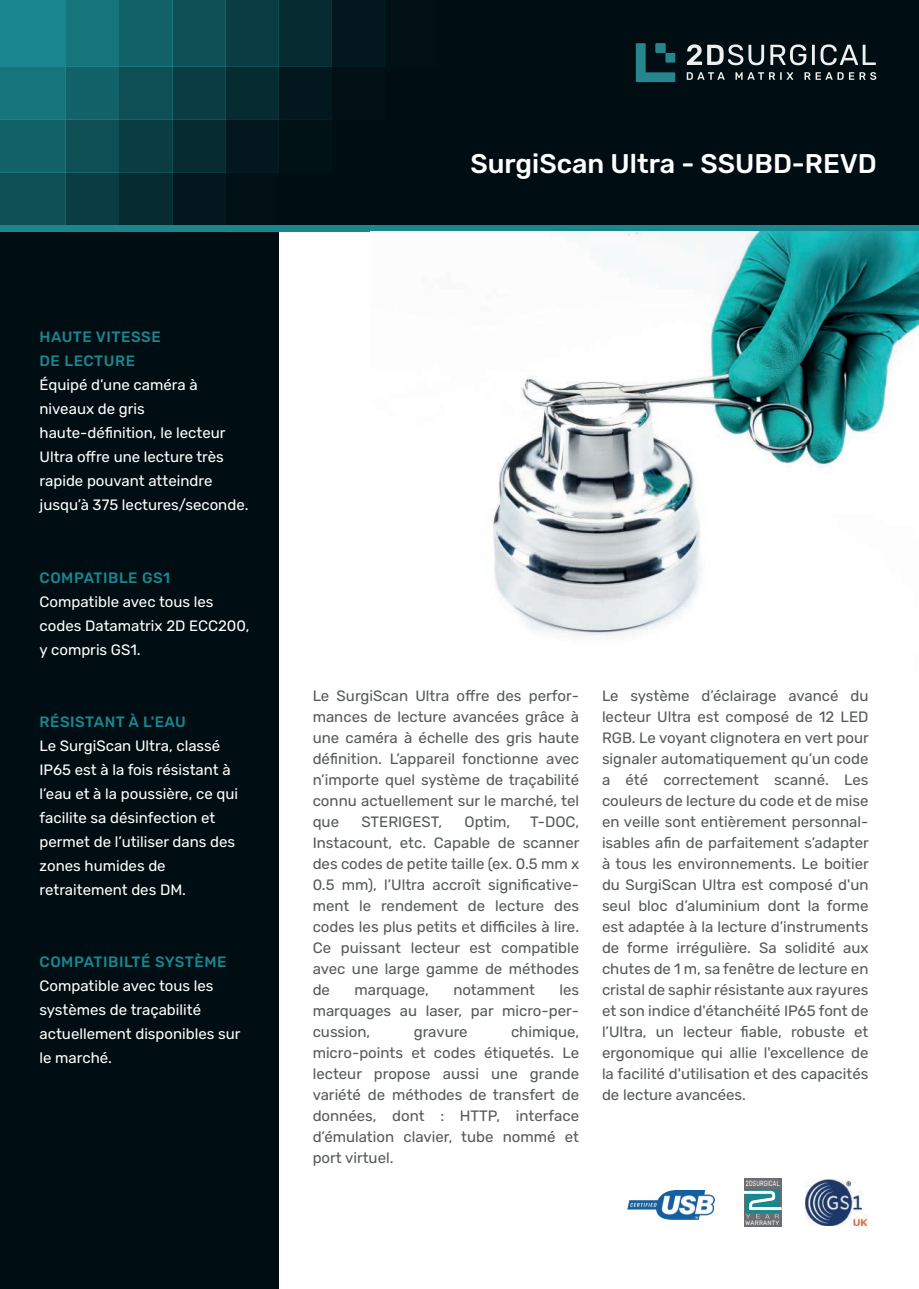
<style>
.page{position:relative;width:919px;height:1289px;background:#fff}
.page>*{position:absolute;margin:0;border:0;box-sizing:border-box;transform-origin:0 0}
.t1{font:500 27px "Rubik";color:#fff}
.t2{font:15px/21px "Rubik";color:#55595a;text-align:justify}
.t3{font:15px/24px "Rubik";color:#fff}
.t4{font:500 15px/24px "Rubik";letter-spacing:.035em;color:#1a878f}
.t5{font:7.65px "Rubik";letter-spacing:.045em;color:#fff;scale:.68 1}
.t6{font:6.15px "Rubik";letter-spacing:.055em;color:#fff;scale:.94 1}
</style>
<div class="page">
<div style="left:13px;top:0;width:905px;height:226px;background:#000d12"></div>
<div style="left:0;top:0;width:278px;height:1288px;background:#000d12"></div>
<div style="left:0;top:0;width:66px;height:67px;background:#1a878f"></div>
<div style="left:66px;top:0;width:53px;height:67px;background:#16747b"></div>
<div style="left:119px;top:0;width:53px;height:67px;background:#126269"></div>
<div style="left:172px;top:0;width:53px;height:67px;background:#0e4f56"></div>
<div style="left:225px;top:0;width:53px;height:67px;background:#0a3d43"></div>
<div style="left:278px;top:0;width:53px;height:67px;background:#062b30"></div>
<div style="left:331px;top:0;width:53px;height:67px;background:#02181e"></div>
<div style="left:0;top:67px;width:66px;height:53px;background:#16747b"></div>
<div style="left:66px;top:67px;width:53px;height:53px;background:#126269"></div>
<div style="left:119px;top:67px;width:53px;height:53px;background:#0e4f56"></div>
<div style="left:172px;top:67px;width:53px;height:53px;background:#0a3d43"></div>
<div style="left:225px;top:67px;width:53px;height:53px;background:#062b30"></div>
<div style="left:278px;top:67px;width:53px;height:53px;background:#02181e"></div>
<div style="left:278px;top:120px;width:53px;height:53px;background:#011217"></div>
<div style="left:0;top:120px;width:66px;height:53px;background:#126269"></div>
<div style="left:66px;top:120px;width:53px;height:53px;background:#0e4f56"></div>
<div style="left:119px;top:120px;width:53px;height:53px;background:#0a3d43"></div>
<div style="left:172px;top:120px;width:53px;height:53px;background:#062b30"></div>
<div style="left:225px;top:120px;width:53px;height:53px;background:#02181e"></div>
<div style="left:0;top:173px;width:66px;height:53px;background:#0e4f56"></div>
<div style="left:66px;top:173px;width:53px;height:53px;background:#0a3d43"></div>
<div style="left:119px;top:173px;width:53px;height:53px;background:#062b30"></div>
<div style="left:172px;top:173px;width:53px;height:53px;background:#02181e"></div>
<svg style="left:635px;top:43px;width:40px;height:39px"></svg>
<svg style="left:686px;top:44px;width:78px;height:21px"></svg>
<svg style="left:770px;top:44px;width:44px;height:21px"></svg>
<svg style="left:820px;top:44px;width:55px;height:21px"></svg>
<svg style="left:686px;top:72px;width:38px;height:8px"></svg>
<svg style="left:735px;top:72px;width:58px;height:8px"></svg>
<svg style="left:804px;top:72px;width:72px;height:8px"></svg>
<div style="left:0;top:226px;width:918px;height:6px;background:#1a878f"></div>
<img style="left:492px;top:232px;width:426px;height:404px">
<div style="left:743px;top:1177px;width:38px;height:49px;background:#6c6d70"></div>
<div style="left:745px;top:1188px;width:34px;height:24px;background:#1a878f"></div>
<svg style="left:743px;top:1190px;width:38px;height:28px"></svg>
<img style="left:805px;top:1179px;width:63px;height:46px">
<img style="left:628px;top:1190px;width:86px;height:29px">
<p class="t4" style="left:40px;top:325px;width:123px">HAUTE VITESSE<br>DE LECTURE</p>
<p class="t3" style="left:40px;top:373px;width:210px">Équipé d’une caméra à niveaux de gris haute-définition, le lecteur<br>Ultra offre une lecture très rapide pouvant atteindre jusqu’à 375 lectures/seconde.</p>
<p class="t4" style="left:40px;top:565px;width:132px">COMPATIBLE GS1</p>
<p class="t3" style="left:40px;top:589px;width:211px">Compatible avec tous les codes Datamatrix 2D ECC200, y compris GS1.</p>
<p class="t4" style="left:40px;top:709px;width:148px">RÉSISTANT À L'EAU</p>
<p class="t3" style="left:40px;top:733px;width:200px">Le SurgiScan Ultra, classé<br>IP65 est à la fois résistant à l’eau et à la poussière, ce qui facilite sa désinfection et permet de l’utiliser dans des zones humides de retraitement des DM.</p>
<p class="t4" style="left:40px;top:949px;width:188px">COMPATIBILTÉ SYSTÈME</p>
<p class="t3" style="left:40px;top:973px;width:202px">Compatible avec tous les systèmes de traçabilité actuellement disponibles sur le marché.</p>
<h1 class="t1" style="left:470px;top:148px;width:408px">SurgiScan Ultra - SSUBD-REVD</h1>
<p class="t2" style="left:312px;top:685px;width:268px">Le SurgiScan Ultra offre des perfor&shy;mances de lecture avancées grâce à une caméra à échelle des gris haute définition. L’appareil fonctionne avec n’importe quel système de traçabilité connu actuellement sur le marché, tel que</p>
<p class="t2" style="left:361px;top:811px;width:82px">STERIGEST,</p>
<p class="t2" style="left:464px;top:811px;width:47px">Optim,</p>
<p class="t2" style="left:312px;top:811px;width:268px;text-indent:217px">T-DOC, Instacount, etc. Capable de scanner des codes de petite taille (ex. 0.5 mm x 0.5 mm), l’Ultra accroît significative&shy;ment le rendement de lecture des codes les plus petits et difficiles à lire.<br>Ce puissant lecteur est compatible avec une large gamme de méthodes de</p>
<p class="t2" style="left:312px;top:979px;width:268px;text-indent:247px">les marquages au laser, par micro-per&shy;cussion,</p>
<p class="t2" style="left:354px;top:979px;width:76px">marquage,</p>
<p class="t2" style="left:453px;top:979px;width:83px">notamment</p>
<p class="t2" style="left:312px;top:1021px;width:268px;text-indent:198px">chimique, micro-points et codes étiquetés. Le lecteur propose aussi une grande variété de méthodes de transfert de données, dont : HTTP, interface d’émulation clavier, tube nommé et port virtuel.</p>
<p class="t2" style="left:413px;top:1021px;width:55px">gravure</p>
<p class="t2" style="left:602px;top:685px;width:268px">Le système d’éclairage avancé du lecteur Ultra est composé de 12 LED RGB. Le voyant clignotera en vert pour signaler automatiquement qu’un code a été correctement scanné. Les couleurs de lecture du code et de mise en veille sont entièrement personnal&shy;isables afin de parfaitement s’adapter à tous les environnements. Le boitier du SurgiScan Ultra est composé d'un seul bloc d’aluminium dont la forme est adaptée à la lecture d’instruments de forme irrégulière. Sa solidité aux chutes de 1 m, sa fenêtre de lecture en cristal de saphir résistante aux rayures et son indice d'étanchéité IP65 font de l’Ultra, un lecteur fiable, robuste et ergonomique qui allie l'excellence de la facilité d'utilisation et des capacités de lecture avancées.</p>
<p class="t5" style="left:745px;top:1179px;width:51px">2DSURGICAL</p>
<p class="t6" style="left:745px;top:1219px;width:37px">WARRANTY</p>
</div>
